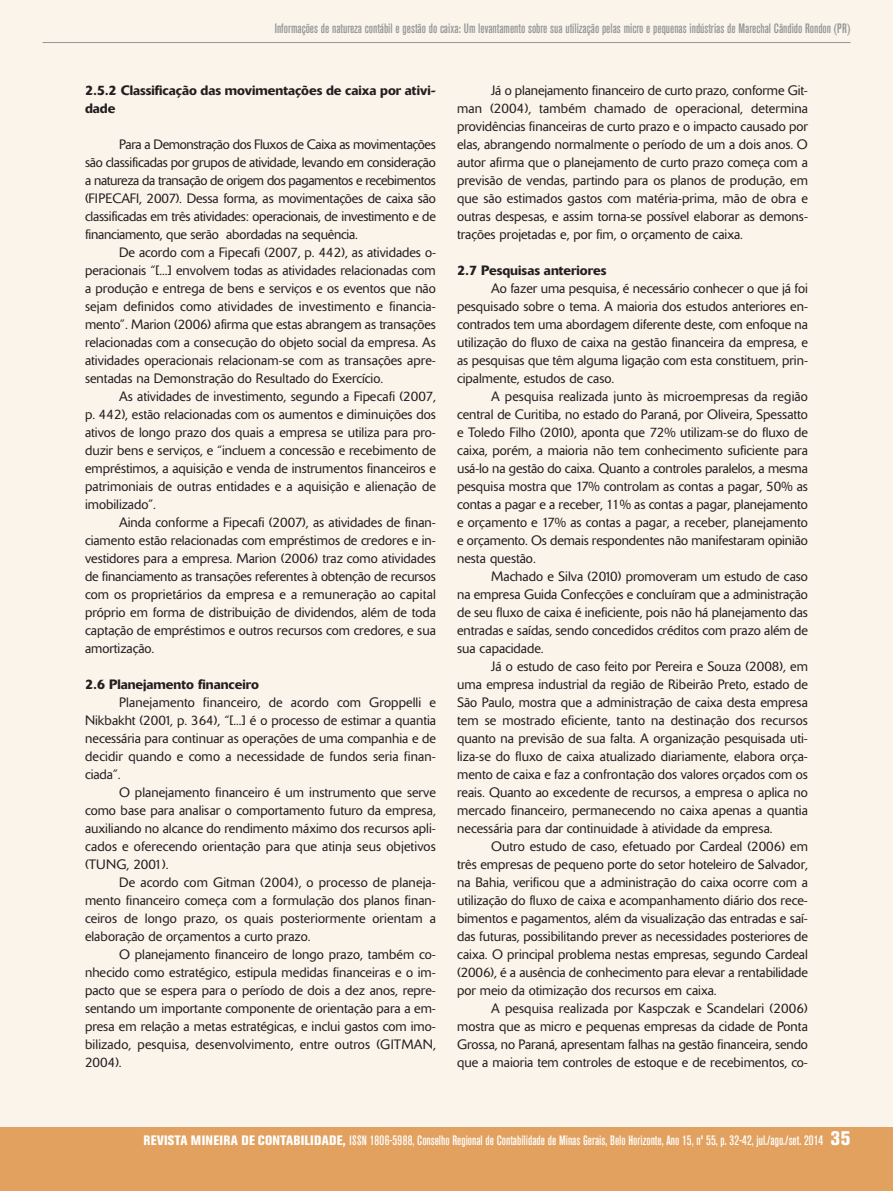
<style>
.page{position:relative;width:893px;height:1191px;background:#fbf4eb}
.page>*{position:absolute;margin:0;border:0;box-sizing:border-box;transform-origin:0 0}
.t1{font:300 13.5px/18px "Delta";color:#231f20;text-align:justify}
.t2{font:500 condensed 13.5px "Akzidenz Grotesk BE";color:#fff}
.t3{font:500 condensed 13.5px "Akzidenz Grotesk BE";color:#939598}
.t4{font:500 13.5px/18px "Delta";color:#231f20}
.s1{font-weight:800}
.s2{font-weight:800;font-size:19.5px}
</style>
<div class="page">
<div style="left:0;top:1127px;width:893px;height:64px;background:#e2a15f"></div>
<hr style="left:43px;top:42px;width:807px;height:1px;background:#939598">
<p class="t3" style="left:275px;top:23px;width:577px">Informações de natureza contábil e gestão do caixa: Um levantamento sobre sua utilização pelas micro e pequenas indústrias de Marechal Cândido Rondon (PR)</p>
<p class="t4" style="left:85px;top:82px;width:351px">2.5.2 Classificação das movimentações de caixa por ativi&shy;dade</p>
<p class="t1" style="left:85px;top:136px;width:352px;text-indent:34px">Para a Demonstração dos Fluxos de Caixa as movimentações são classificadas por grupos de atividade, levando em consideração a natureza da transação de origem dos pagamentos e recebimentos (FIPECAFI, 2007). Dessa forma, as movimentações de caixa são classificadas em três atividades: operacionais, de investimento e de financiamento, que serão abordadas na sequência.</p>
<p class="t1" style="left:85px;top:244px;width:352px;text-indent:34px">De acordo com a Fipecafi (2007, p. 442), as atividades o&shy;peracionais “[...] envolvem todas as atividades relacionadas com a produção e entrega de bens e serviços e os eventos que não sejam definidos como atividades de investimento e financia&shy;mento”. Marion (2006) afirma que estas abrangem as transações relacionadas com a consecução do objeto social da empresa. As atividades operacionais relacionam-se com as transações apre&shy;sentadas na Demonstração do Resultado do Exercício.</p>
<p class="t1" style="left:85px;top:388px;width:352px;text-indent:34px">As atividades de investimento, segundo a Fipecafi (2007, p. 442), estão relacionadas com os aumentos e diminuições dos ativos de longo prazo dos quais a empresa se utiliza para pro&shy;duzir bens e serviços, e “incluem a concessão e recebimento de empréstimos, a aquisição e venda de instrumentos financeiros e patrimoniais de outras entidades e a aquisição e alienação de imobilizado”.</p>
<p class="t1" style="left:85px;top:514px;width:352px;text-indent:34px">Ainda conforme a Fipecafi (2007), as atividades de finan&shy;ciamento estão relacionadas com empréstimos de credores e in&shy;vestidores para a empresa. Marion (2006) traz como atividades de financiamento as transações referentes à obtenção de recursos com os proprietários da empresa e a remuneração ao capital próprio em forma de distribuição de dividendos, além de toda captação de empréstimos e outros recursos com credores, e sua amortização.</p>
<p class="t4" style="left:85px;top:676px;width:175px">2.6 Planejamento financeiro</p>
<p class="t1" style="left:85px;top:694px;width:352px;text-indent:34px">Planejamento financeiro, de acordo com Groppelli e Nikbakht (2001, p. 364), “[...] é o processo de estimar a quantia necessária para continuar as operações de uma companhia e de decidir quando e como a necessidade de fundos seria finan&shy;ciada”.</p>
<p class="t1" style="left:85px;top:784px;width:352px;text-indent:34px">O planejamento financeiro é um instrumento que serve como base para analisar o comportamento futuro da empresa, auxiliando no alcance do rendimento máximo dos recursos apli&shy;cados e oferecendo orientação para que atinja seus objetivos (TUNG, 2001).</p>
<p class="t1" style="left:85px;top:874px;width:352px;text-indent:34px">De acordo com Gitman (2004), o processo de planeja&shy;mento financeiro começa com a formulação dos planos finan&shy;ceiros de longo prazo, os quais posteriormente orientam a elaboração de orçamentos a curto prazo.</p>
<p class="t1" style="left:85px;top:946px;width:352px;text-indent:34px">O planejamento financeiro de longo prazo, também co&shy;nhecido como estratégico, estipula medidas financeiras e o im&shy;pacto que se espera para o período de dois a dez anos, repre&shy;sentando um importante componente de orientação para a em&shy;presa em relação a metas estratégicas, e inclui gastos com imo&shy;bilizado, pesquisa, desenvolvimento, entre outros (GITMAN, 2004).</p>
<p class="t1" style="left:457px;top:82px;width:352px;text-indent:34px">Já o planejamento financeiro de curto prazo, conforme Git&shy;man (2004), também chamado de operacional, determina providências financeiras de curto prazo e o impacto causado por elas, abrangendo normalmente o período de um a dois anos. O autor afirma que o planejamento de curto prazo começa com a previsão de vendas, partindo para os planos de produção, em que são estimados gastos com matéria-prima, mão de obra e outras despesas, e assim torna-se possível elaborar as demons&shy;trações projetadas e, por fim, o orçamento de caixa.</p>
<p class="t4" style="left:457px;top:262px;width:151px">2.7 Pesquisas anteriores</p>
<p class="t1" style="left:457px;top:280px;width:352px;text-indent:34px">Ao fazer uma pesquisa, é necessário conhecer o que já foi pesquisado sobre o tema. A maioria dos estudos anteriores en&shy;contrados tem uma abordagem diferente deste, com enfoque na utilização do fluxo de caixa na gestão financeira da empresa, e as pesquisas que têm alguma ligação com esta constituem, prin&shy;cipalmente, estudos de caso.</p>
<p class="t1" style="left:457px;top:388px;width:352px;text-indent:34px">A pesquisa realizada junto às microempresas da região central de Curitiba, no estado do Paraná, por Oliveira, Spessatto e Toledo Filho (2010), aponta que 72% utilizam-se do fluxo de caixa, porém, a maioria não tem conhecimento suficiente para usá-lo na gestão do caixa. Quanto a controles paralelos, a mesma pesquisa mostra que 17% controlam as contas a pagar, 50% as contas a pagar e a receber, 11% as contas a pagar, planejamento e orçamento e 17% as contas a pagar, a receber, planejamento e orçamento. Os demais respondentes não manifestaram opinião nesta questão.</p>
<p class="t1" style="left:457px;top:568px;width:352px;text-indent:34px">Machado e Silva (2010) promoveram um estudo de caso na empresa Guida Confecções e concluíram que a administração de seu fluxo de caixa é ineficiente, pois não há planejamento das entradas e saídas, sendo concedidos créditos com prazo além de sua capacidade.</p>
<p class="t1" style="left:457px;top:658px;width:352px;text-indent:34px">Já o estudo de caso feito por Pereira e Souza (2008), em uma empresa industrial da região de Ribeirão Preto, estado de São Paulo, mostra que a administração de caixa desta empresa tem se mostrado eficiente, tanto na destinação dos recursos quanto na previsão de sua falta. A organização pesquisada uti&shy;liza-se do fluxo de caixa atualizado diariamente, elabora orça&shy;mento de caixa e faz a confrontação dos valores orçados com os reais. Quanto ao excedente de recursos, a empresa o aplica no mercado financeiro, permanecendo no caixa apenas a quantia necessária para dar continuidade à atividade da empresa.</p>
<p class="t1" style="left:457px;top:838px;width:352px;text-indent:34px">Outro estudo de caso, efetuado por Cardeal (2006) em três empresas de pequeno porte do setor hoteleiro de Salvador, na Bahia, verificou que a administração do caixa ocorre com a utilização do fluxo de caixa e acompanhamento diário dos rece&shy;bimentos e pagamentos, além da visualização das entradas e saí&shy;das futuras, possibilitando prever as necessidades posteriores de caixa. O principal problema nestas empresas, segundo Cardeal (2006), é a ausência de conhecimento para elevar a rentabilidade por meio da otimização dos recursos em caixa.</p>
<p class="t1" style="left:457px;top:1000px;width:352px;text-indent:34px">A pesquisa realizada por Kaspczak e Scandelari (2006) mostra que as micro e pequenas empresas da cidade de Ponta Grossa, no Paraná, apresentam falhas na gestão financeira, sendo que a maioria tem controles de estoque e de recebimentos, co-</p>
<p class="t2" style="left:144px;top:1135px;width:708px"><span class="s1">REVISTA MINEIRA DE CONTABILIDADE,</span> ISSN 1806-5988, Conselho Regional de Contabilidade de Minas Gerais, Belo Horizonte, Ano 15, nº 55, p. 32-42, jul./ago./set. 2014 <span class="s2">35</span></p>
</div>
